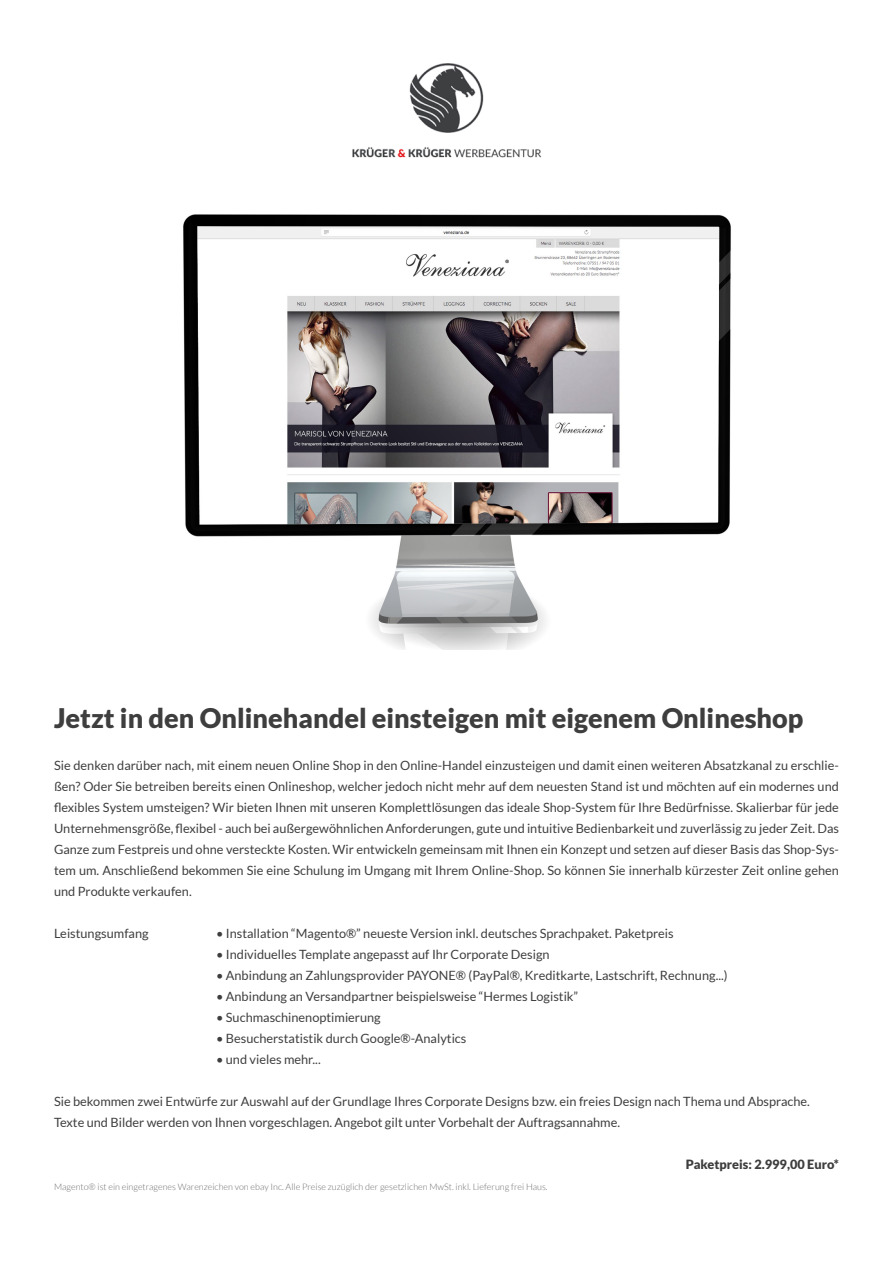
<style>
.page{position:relative;width:893px;height:1263px;background:#fff}
.page>*{position:absolute;margin:0;border:0;box-sizing:border-box;transform-origin:0 0}
.t1{font:900 27px "Lato";color:#3e3e3f}
.t2{font:12.75px/21px "Lato";color:#3e3e3f;text-align:justify}
.t3{font:900 12.75px "Lato";color:#3e3e3f}
.t4{font:300 9px "Lato";color:#6c6d70}
.s1{font-style:inherit}
</style>
<div class="page">
<img style="left:183px;top:215px;width:548px;height:434px">
<img style="left:352px;top:63px;width:189px;height:95px">
<p class="t1" style="left:54px;top:703px;width:751px">Jetzt in den Onlinehandel einsteigen mit eigenem Onlineshop</p>
<p class="t2" style="left:54px;top:755px;width:786px">Sie denken darüber nach, mit einem neuen Online Shop in den Online-Handel einzusteigen und damit einen weiteren Absatzkanal zu erschlie&shy;ßen? Oder Sie betreiben bereits einen Onlineshop, welcher jedoch nicht mehr auf dem neuesten Stand ist und möchten auf ein modernes und flexibles System umsteigen? Wir bieten Ihnen mit unseren Komplettlösungen das ideale Shop-System für Ihre Bedürfnisse. Skalierbar für jede Unternehmensgröße, flexibel - auch bei außergewöhnlichen Anforderungen, gute und intuitive Bedienbarkeit und zuverlässig zu jeder Zeit. Das Ganze zum Festpreis und ohne versteckte Kosten. Wir entwickeln gemeinsam mit Ihnen ein Konzept und setzen auf dieser Basis das Shop-Sys&shy;tem um. Anschließend bekommen Sie eine Schulung im Umgang mit Ihrem Online-Shop. So können Sie innerhalb kürzester Zeit online gehen und Produkte verkaufen.</p>
<p class="t2" style="left:54px;top:923px;width:96px">Leistungsumfang</p>
<p class="t2" style="left:216px;top:923px;width:459px"><span class="s1">•</span> Installation “Magento®” neueste Version inkl. deutsches Sprachpaket. Paketpreis</p>
<p class="t2" style="left:216px;top:944px;width:335px"><span class="s1">•</span> Individuelles Template angepasst auf Ihr Corporate Design</p>
<p class="t2" style="left:216px;top:965px;width:513px"><span class="s1">•</span> Anbindung an Zahlungsprovider PAYONE® (PayPal®, Kreditkarte, Lastschrift, Rechnung...)</p>
<p class="t2" style="left:216px;top:986px;width:364px"><span class="s1">•</span> Anbindung an Versandpartner beispielsweise “Hermes Logistik”</p>
<p class="t2" style="left:216px;top:1007px;width:166px"><span class="s1">•</span> Suchmaschinenoptimierung</p>
<p class="t2" style="left:216px;top:1028px;width:252px"><span class="s1">•</span> Besucherstatistik durch Google®-Analytics</p>
<p class="t2" style="left:216px;top:1049px;width:106px"><span class="s1">•</span> und vieles mehr...</p>
<p class="t2" style="left:54px;top:1091px;width:757px">Sie bekommen zwei Entwürfe zur Auswahl auf der Grundlage Ihres Corporate Designs bzw. ein freies Design nach Thema und Absprache.<br>Texte und Bilder werden von Ihnen vorgeschlagen. Angebot gilt unter Vorbehalt der Auftragsannahme.</p>
<p class="t3" style="left:686px;top:1157px;width:155px">Paketpreis: 2.999,00 Euro*</p>
<p class="t4" style="left:54px;top:1182px;width:495px">Magento® ist ein eingetragenes Warenzeichen von ebay Inc. Alle Preise zuzüglich der gesetzlichen MwSt. inkl. Lieferung frei Haus.</p>
</div>
